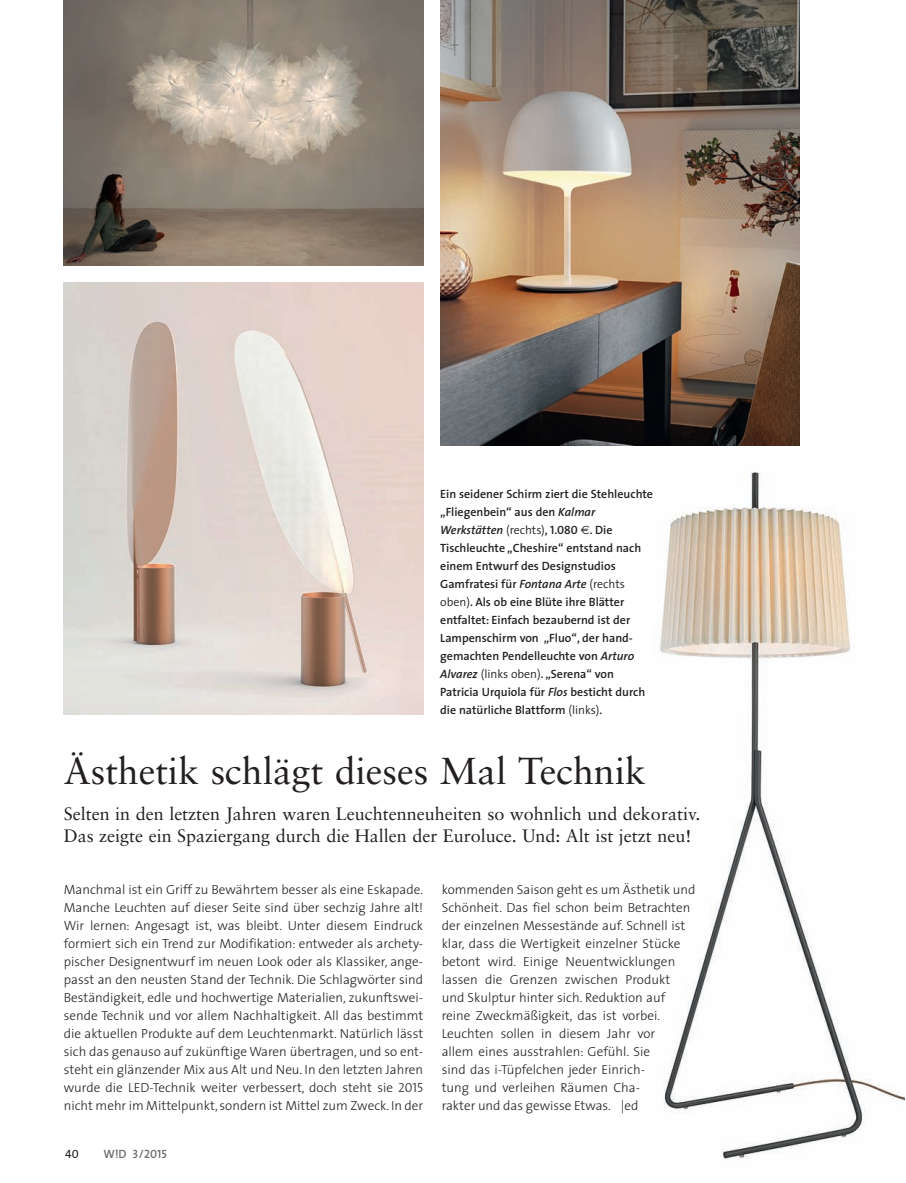
<style>
.page{position:relative;width:906px;height:1183px;background:#fff}
.page>*{position:absolute;margin:0;border:0;box-sizing:border-box;transform-origin:0 0}
.t1{font:37.5px "Sabon";color:#231f20}
.t2{font:18px/22.5px "Sabon";color:#231f20}
.t3{font:300 13.2px/18px "The Sans";color:#231f20;text-align:justify}
.t4{font:600 12px/18px "The Sans";color:#231f20}
.t5{font:12px "The Sans Semi Bold Caps";color:#6c6d70}
.t6{font:12px "The Sans Caps";color:#231f20}
.s1{font-style:italic}
.s2{font-weight:300}
.s3{font-family:"The Sans Semi Bold Caps";font-weight:400}
.s4{font-family:"Euro Sans";font-weight:400}
.s5{font-family:"The Sans Light Caps";font-weight:400}
.s6{font-family:"The Sans";font-weight:600}
</style>
<div class="page">
<img style="left:659px;top:472px;width:245px;height:688px">
<img style="left:64px;top:0;width:359px;height:265px">
<img style="left:440px;top:0;width:359px;height:445px">
<img style="left:64px;top:282px;width:359px;height:432px">
<p class="t4" style="left:440px;top:486px;width:214px">Ein seidener Schirm ziert die Stehleuchte „Fliegenbein“ aus den <span class="s1">Kalmar Werkstätten</span> <span class="s2">(rechts)</span>, <span class="s3">1.080</span> <span class="s4">€</span>. Die Tischleuchte „Cheshire“ entstand nach einem Entwurf des Designstudios Gamfratesi für <span class="s1">Fontana Arte</span> <span class="s2">(rechts oben)</span>. Als ob eine Blüte ihre Blätter entfaltet: Einfach bezaubernd ist der Lampenschirm von „Fluo“, der hand&shy;gemachten Pendelleuchte von <span class="s1">Arturo Alvarez</span> <span class="s2">(links oben)</span>. „Serena“ von Patricia Urquiola für <span class="s1">Flos</span> besticht durch die natürliche Blattform <span class="s2">(links)</span>.</p>
<h1 class="t1" style="left:64px;top:755px;width:584px">Ästhetik schlägt dieses Mal Technik</h1>
<h2 class="t2" style="left:64px;top:804px;width:638px">Selten in den letzten Jahren waren Leuchtenneuheiten so wohnlich und dekorativ.<br>Das zeigte ein Spaziergang durch die Hallen der Euroluce. Und: Alt ist jetzt neu!</h2>
<p class="t3" style="left:64px;top:882px;width:361px">Manchmal ist ein Griff zu Bewährtem besser als eine Eskapade.<br>Manche Leuchten auf dieser Seite sind über sechzig Jahre alt!<br>Wir lernen: Angesagt ist, was bleibt. Unter diesem Eindruck formiert sich ein Trend zur Modifikation: entweder als archety&shy;pischer Designentwurf im neuen Look oder als Klassiker, ange&shy;passt an den neusten Stand der Technik. Die Schlagwörter sind Beständigkeit, edle und hochwertige Materialien, zukunftswei&shy;sende Technik und vor allem Nachhaltigkeit. All das bestimmt die aktuellen Produkte auf dem Leuchtenmarkt. Natürlich lässt sich das genauso auf zukünftige Waren übertragen, und so ent&shy;steht ein glänzender Mix aus Alt und Neu. In den letzten Jahren wurde die LED-Technik weiter verbessert, doch steht sie <span class="s5">2015 </span>nicht mehr im Mittelpunkt, sondern ist Mittel zum Zweck. In der</p>
<p class="t3" style="left:442px;top:882px;width:255px;text-align:left">kommenden Saison geht es um Ästhetik und Schönheit. Das fiel schon beim Betrachten der einzelnen Messestände auf. Schnell ist klar, dass die Wertigkeit einzelner Stücke betont wird. Einige Neuentwicklungen lassen die Grenzen zwischen Produkt und Skulptur hinter sich. Reduktion auf reine Zweckmäßigkeit, das ist vorbei.<br>Leuchten sollen in diesem Jahr vor<br>allem eines ausstrahlen: Gefühl. Sie<br>sind das i-Tüpfelchen jeder Einrich-<br>tung und verleihen Räumen Cha-<br>rakter und das gewisse Etwas. |ed</p>
<p class="t6" style="left:65px;top:1147px;width:15px">40</p>
<p class="t5" style="left:104px;top:1147px;width:65px"><span class="s6">W!D</span> 3/2015</p>
</div>
